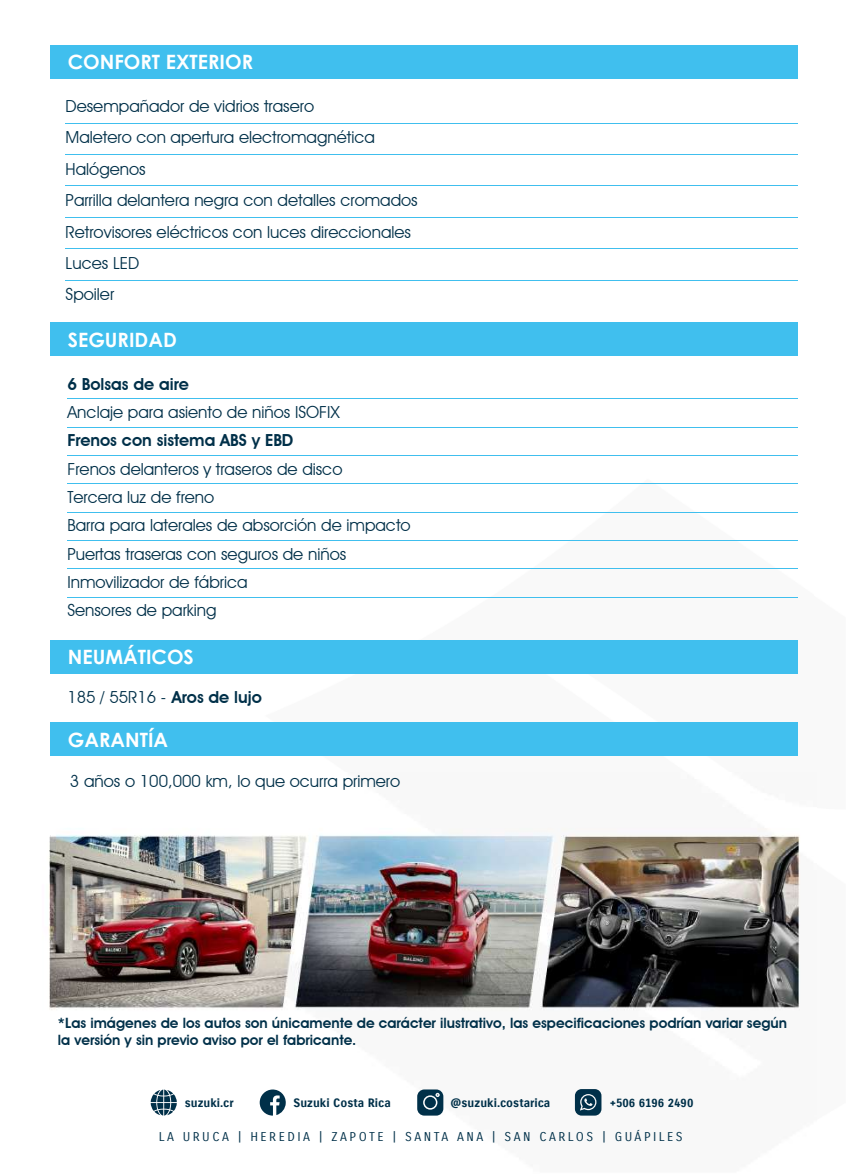
<style>
.page{position:relative;width:846px;height:1174px;background:#fff}
.page>*{position:absolute;margin:0;border:0;box-sizing:border-box;transform-origin:0 0}
.t1{font:700 19.78px "Century Gothic";color:#fff}
.t2{font:16.62px/31.4px "Avant Garde IT Cby BT";color:#003049}
.t3{font:600 16.62px "Avant Garde IT Cby BT";color:#003049}
.t4{font:600 14.17px/17.1px "Avant Garde IT Cby BT";color:#003049}
.t5{font:12.42px "Suzuki PRO Regular";letter-spacing:.2em;color:#003049}
.t6{font:11.81px "Suzuki PRO Bold";color:#003049}
.s1{font-weight:600}
</style>
<div class="page">
<img style="left:50px;top:45px;width:748px;height:711px">
<img style="left:48px;top:828px;width:753px;height:288px">
<svg style="left:151px;top:1089px;width:26px;height:26px"></svg>
<svg style="left:259px;top:1089px;width:27px;height:26px"></svg>
<svg style="left:417px;top:1089px;width:26px;height:26px"></svg>
<svg style="left:574px;top:1089px;width:27px;height:26px"></svg>
<hr style="left:66px;top:248px;width:731px;height:1px;background:#40bfee">
<hr style="left:66px;top:280px;width:731px;height:1px;background:#40bfee">
<hr style="left:66px;top:123px;width:731px;height:1px;background:#40bfee">
<hr style="left:66px;top:154px;width:731px;height:1px;background:#40bfee">
<hr style="left:66px;top:185px;width:731px;height:1px;background:#40bfee">
<hr style="left:66px;top:217px;width:731px;height:1px;background:#40bfee">
<div style="left:50px;top:45px;width:747px;height:33px;background:#40bfee"></div>
<hr style="left:67px;top:426px;width:730px;height:1px;background:#40bfee">
<hr style="left:67px;top:455px;width:730px;height:1px;background:#40bfee">
<hr style="left:67px;top:398px;width:730px;height:1px;background:#40bfee">
<hr style="left:67px;top:511px;width:730px;height:1px;background:#40bfee">
<hr style="left:67px;top:540px;width:730px;height:1px;background:#40bfee">
<hr style="left:67px;top:568px;width:730px;height:1px;background:#40bfee">
<hr style="left:67px;top:596px;width:730px;height:1px;background:#40bfee">
<hr style="left:67px;top:483px;width:730px;height:1px;background:#40bfee">
<div style="left:50px;top:322px;width:747px;height:34px;background:#40bfee"></div>
<div style="left:50px;top:640px;width:747px;height:33px;background:#40bfee"></div>
<div style="left:50px;top:722px;width:747px;height:34px;background:#40bfee"></div>
<p class="t1" style="left:68px;top:47px;width:187px">CONFORT EXTERIOR</p>
<p class="t2" style="left:66px;top:90px;width:353px">Desempañador de vidrios trasero<br>Maletero con apertura electromagnética<br>Halógenos<br>Parrilla delantera negra con detalles cromados<br>Retrovisores eléctricos con luces direccionales<br>Luces LED<br>Spoiler</p>
<p class="t1" style="left:68px;top:324px;width:110px">SEGURIDAD</p>
<p class="t3" style="left:67px;top:374px;width:123px">6 Bolsas de aire</p>
<p class="t2" style="left:67px;top:396px;width:274px">Anclaje para asiento de niños ISOFIX</p>
<p class="t3" style="left:67px;top:430px;width:227px">Frenos con sistema ABS y EBD</p>
<p class="t2" style="left:67px;top:454px;width:345px;line-height:28.3px">Frenos delanteros y traseros de disco<br>Tercera luz de freno<br>Barra para laterales de absorción de impacto<br>Puertas traseras con seguros de niños<br>Inmovilizador de fábrica<br>Sensores de parking</p>
<p class="t1" style="left:68px;top:642px;width:127px">NEUMÁTICOS</p>
<p class="t2" style="left:67px;top:681px;width:196px">185 / 55R16 - <span class="s1">Aros de lujo</span></p>
<p class="t1" style="left:68px;top:724px;width:102px">GARANTÍA</p>
<p class="t2" style="left:70px;top:765px;width:331px">3 años o 100,000 km, lo que ocurra primero</p>
<p class="t4" style="left:58px;top:1014px;width:730px">*Las imágenes de los autos son únicamente de carácter ilustrativo, las especificaciones podrían variar según la versión y sin previo aviso por el fabricante.</p>
<p class="t6" style="left:185px;top:1095px;width:50px">suzuki.cr</p>
<p class="t6" style="left:293px;top:1095px;width:99px">Suzuki Costa Rica</p>
<p class="t6" style="left:450px;top:1095px;width:101px">@suzuki.costarica</p>
<p class="t6" style="left:609px;top:1095px;width:85px">+506 6196 2490</p>
<p class="t5" style="left:159px;top:1129px;width:525px">LA URUCA | HEREDIA | ZAPOTE | SANTA ANA | SAN CARLOS | GUÁPILES</p>
</div>
